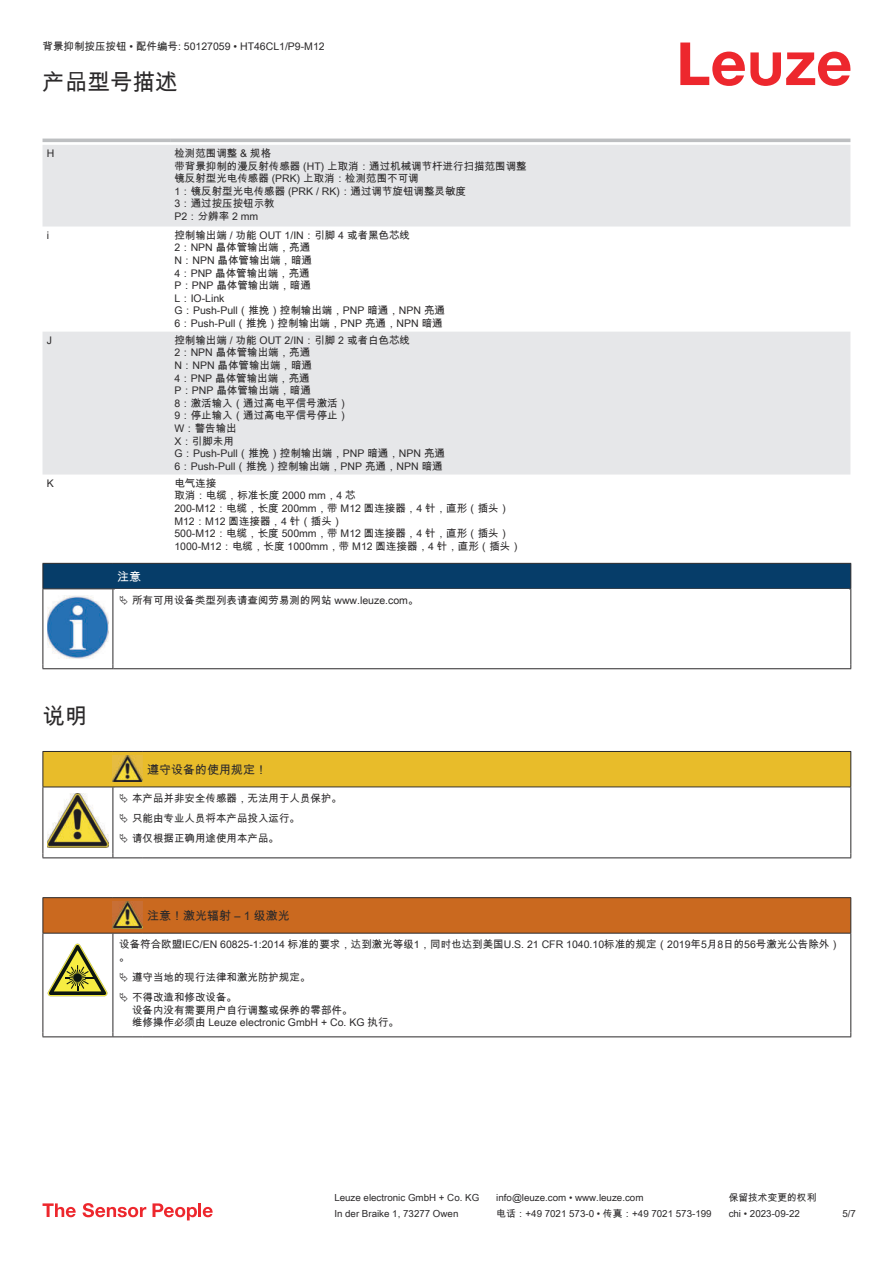
<style>
.page{position:relative;width:893px;height:1263px;background:#fff}
.page>*{position:absolute;margin:0;border:0;box-sizing:border-box;transform-origin:0 0}
.t1{font:22.5px "Arial Unicode MS";color:#2b292a}
.t2{font:12px "Arial Unicode MS";color:#2b292a}
.t3{font:12px "Arial Unicode MS";color:#fff}
.t4{font:10.5px/12.6px "Arial Unicode MS";color:#2b292a}
.t5{font:9.75px "Arial Unicode MS";color:#2b292a}
</style>
<div class="page">
<svg style="left:680px;top:43px;width:170px;height:43px"></svg>
<svg style="left:43px;top:145px;width:807px;height:329px;fill:#e6e7e9"></svg>
<hr style="left:43px;top:139px;width:127px;height:3px;background:#bdbfc1">
<hr style="left:170px;top:139px;width:680px;height:3px;background:#bdbfc1">
<svg style="left:43px;top:1203px;width:33px;height:14px"></svg>
<svg style="left:83px;top:1203px;width:63px;height:14px"></svg>
<svg style="left:153px;top:1203px;width:44px;height:17px"></svg>
<hr style="left:198px;top:1203px;width:3px;height:14px;background:#ed272d">
<svg style="left:203px;top:1207px;width:10px;height:10px"></svg>
<div style="left:43px;top:563px;width:808px;height:26px;background:#063d69"></div>
<hr style="left:113px;top:588px;width:738px;height:1px;background:#2b292a">
<hr style="left:43px;top:589px;width:1px;height:75px;background:#2b292a">
<hr style="left:113px;top:589px;width:1px;height:75px;background:#2b292a">
<hr style="left:850px;top:589px;width:1px;height:75px;background:#2b292a">
<hr style="left:43px;top:668px;width:70px;height:1px;background:#2b292a">
<hr style="left:113px;top:668px;width:738px;height:1px;background:#2b292a">
<img style="left:47px;top:595px;width:61px;height:63px">
<hr style="left:43px;top:857px;width:70px;height:1px;background:#2b292a">
<hr style="left:113px;top:857px;width:30px;height:1px;background:#2b292a">
<hr style="left:143px;top:857px;width:708px;height:1px;background:#2b292a">
<div style="left:44px;top:898px;width:806px;height:35px;background:#ca691f"></div>
<hr style="left:43px;top:897px;width:70px;height:1px;background:#2b292a">
<hr style="left:43px;top:898px;width:1px;height:35px;background:#2b292a">
<hr style="left:43px;top:933px;width:70px;height:1px;background:#2b292a">
<hr style="left:113px;top:897px;width:30px;height:1px;background:#2b292a">
<hr style="left:113px;top:933px;width:30px;height:1px;background:#2b292a">
<hr style="left:143px;top:897px;width:708px;height:1px;background:#2b292a">
<hr style="left:850px;top:898px;width:1px;height:35px;background:#2b292a">
<hr style="left:143px;top:933px;width:708px;height:1px;background:#2b292a">
<hr style="left:43px;top:933px;width:1px;height:99px;background:#2b292a">
<hr style="left:113px;top:933px;width:1px;height:99px;background:#2b292a">
<hr style="left:850px;top:933px;width:1px;height:99px;background:#2b292a">
<hr style="left:43px;top:1036px;width:70px;height:1px;background:#2b292a">
<hr style="left:113px;top:1036px;width:30px;height:1px;background:#2b292a">
<hr style="left:143px;top:1036px;width:708px;height:1px;background:#2b292a">
<img style="left:113px;top:902px;width:30px;height:26px">
<svg style="left:47px;top:944px;width:60px;height:52px"></svg>
<svg style="left:43px;top:751px;width:808px;height:106px"></svg>
<p class="t4" style="left:43px;top:40px;width:284px">背景抑制按压按钮 • 配件编号: 50127059 • HT46CL1/P9-M12</p>
<h1 class="t1" style="left:43px;top:66px;width:136px">产品型号描述</h1>
<p class="t4" style="left:47px;top:148px;width:9px">H</p>
<p class="t4" style="left:174px;top:147px;width:354px">检测范围调整 &amp; 规格<br>带背景抑制的漫反射传感器 (HT) 上取消：通过机械调节杆进行扫描范围调整镜反射型光电传感器 (PRK) 上取消：检测范围不可调<br>1：镜反射型光电传感器 (PRK / RK)：通过调节旋钮调整灵敏度<br>3：通过按压按钮示教<br>P2：分辨率 2 mm</p>
<p class="t4" style="left:47px;top:228px;width:4px">i</p>
<p class="t4" style="left:174px;top:228px;width:272px">控制输出端 / 功能 OUT 1/IN：引脚 4 或者黑色芯线<br>2：NPN 晶体管输出端，亮通<br>N：NPN 晶体管输出端，暗通<br>4：PNP 晶体管输出端，亮通<br>P：PNP 晶体管输出端，暗通<br>L：IO-Link<br>G：Push-Pull（推挽）控制输出端，PNP 暗通，NPN 亮通<br>6：Push-Pull（推挽）控制输出端，PNP 亮通，NPN 暗通</p>
<p class="t4" style="left:47px;top:334px;width:7px">J</p>
<p class="t4" style="left:174px;top:334px;width:272px">控制输出端 / 功能 OUT 2/IN：引脚 2 或者白色芯线<br>2：NPN 晶体管输出端，亮通<br>N：NPN 晶体管输出端，暗通<br>4：PNP 晶体管输出端，亮通<br>P：PNP 晶体管输出端，暗通<br>8：激活输入（通过高电平信号激活）<br>9：停止输入（通过高电平信号停止）<br>W：警告输出<br>X：引脚未用<br>G：Push-Pull（推挽）控制输出端，PNP 暗通，NPN 亮通<br>6：Push-Pull（推挽）控制输出端，PNP 亮通，NPN 暗通</p>
<p class="t4" style="left:47px;top:476px;width:9px">K</p>
<p class="t4" style="left:174px;top:476px;width:348px">电气连接<br>取消：电缆，标准长度 2000 mm，4 芯<br>200-M12：电缆，长度 200mm，带 M12 圆连接器，4 针，直形（插头）<br>M12：M12 圆连接器，4 针（插头）<br>500-M12：电缆，长度 500mm，带 M12 圆连接器，4 针，直形（插头）<br>1000-M12：电缆，长度 1000mm，带 M12 圆连接器，4 针，直形（插头）</p>
<p class="t3" style="left:117px;top:568px;width:25px">注意</p>
<p class="t4" style="left:132px;top:593px;width:288px">所有可用设备类型列表请查阅劳易测的网站 www.leuze.com。</p>
<h1 class="t1" style="left:43px;top:699px;width:46px">说明</h1>
<p class="t2" style="left:147px;top:761px;width:121px">遵守设备的使用规定！</p>
<p class="t4" style="left:132px;top:788px;width:211px;line-height:20.2px">本产品并非安全传感器，无法用于人员保护。只能由专业人员将本产品投入运行。<br>请仅根据正确用途使用本产品。</p>
<p class="t2" style="left:147px;top:907px;width:144px">注意！激光辐射 – 1 级激光</p>
<p class="t4" style="left:119px;top:938px;width:722px">设备符合欧盟IEC/EN 60825-1:2014 标准的要求，达到激光等级1，同时也达到美国U.S. 21 CFR 1040.10标准的规定（2019年5月8日的56号激光公告除外）。</p>
<p class="t4" style="left:132px;top:967px;width:180px;line-height:20.2px">遵守当地的现行法律和激光防护规定。不得改造和修改设备。</p>
<p class="t4" style="left:132px;top:1003px;width:268px">设备内没有需要用户自行调整或保养的零部件。<br>维修操作必须由 Leuze electronic GmbH + Co. KG 执行。</p>
<p class="t5" style="left:334px;top:1191px;width:146px">Leuze electronic GmbH + Co. KG</p>
<p class="t5" style="left:496px;top:1191px;width:149px">info@leuze.com • www.leuze.com</p>
<p class="t5" style="left:729px;top:1191px;width:89px">保留技术变更的权利</p>
<p class="t5" style="left:334px;top:1206px;width:126px">In der Braike 1, 73277 Owen</p>
<p class="t5" style="left:496px;top:1206px;width:217px">电话：+49 7021 573-0 • 传真：+49 7021 573-199</p>
<p class="t5" style="left:729px;top:1206px;width:73px">chi • 2023-09-22</p>
<p class="t5" style="left:842px;top:1206px;width:15px">5/7</p>
</div>
